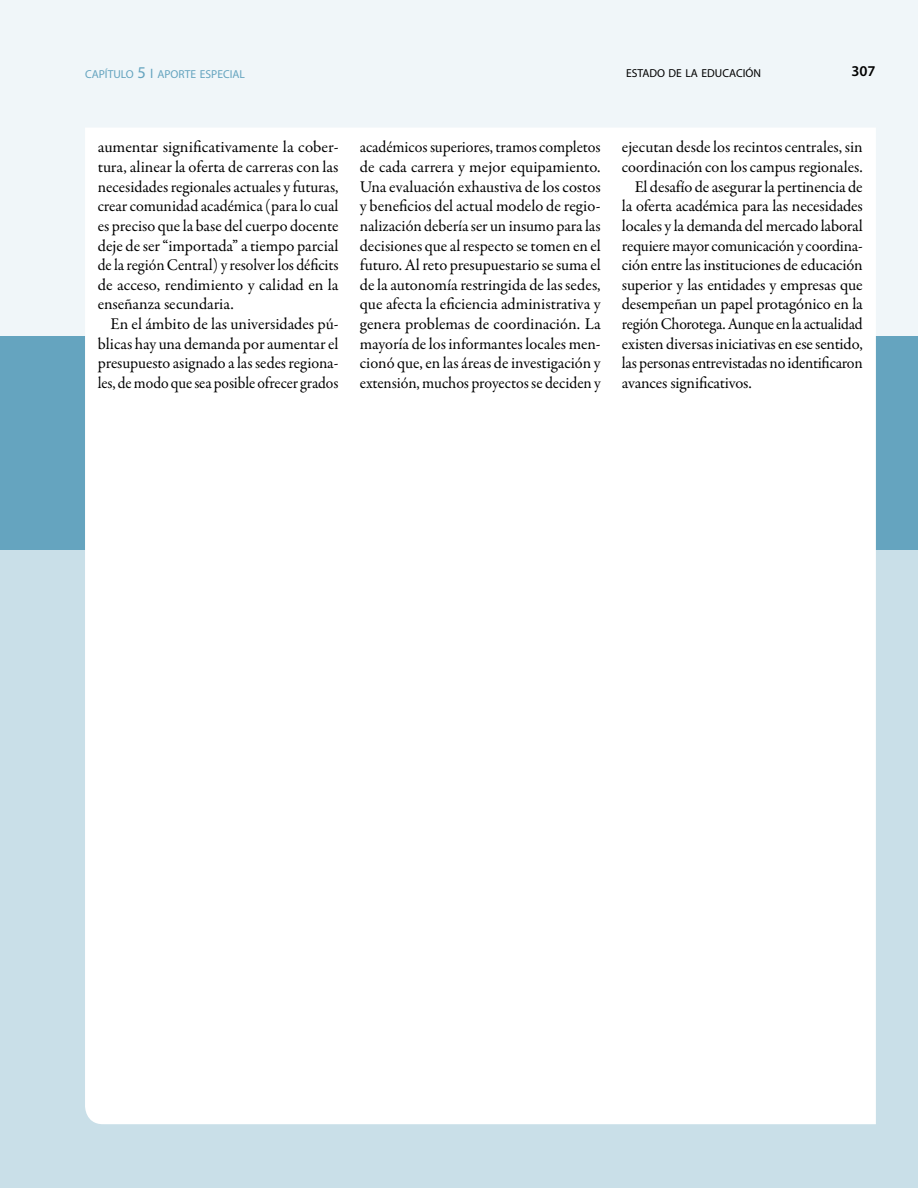
<style>
.page{position:relative;width:918px;height:1188px;background:#fff}
.page>*{position:absolute;margin:0;border:0;box-sizing:border-box;transform-origin:0 0}
.t1{font:16.5px/19.6px "Garamond Premr Pro";letter-spacing:-.01em;color:#000;text-align:justify}
.t2{font:16.5px "Garamond Premr Pro";letter-spacing:-.01em;color:#000;scale:.95 1}
.t3{font:600 15px "Myriad Pro";color:#000}
.t4{font:11.55px "Myriad Pro";color:#65a4bf}
.t5{font:11.55px "Myriad Pro";color:#000}
.s1{font-size:16.5px}
.s2{font-size:13.65px}
</style>
<div class="page">
<div style="left:0;top:0;width:918px;height:343px;background:#f0f6f9"></div>
<div style="left:0;top:550px;width:918px;height:638px;background:#c9dfe8"></div>
<div style="left:0;top:337px;width:918px;height:213px;background:#65a4bf"></div>
<div style="left:85px;top:128px;width:791px;height:996px;background:#fff"></div>
<p class="t4" style="left:85px;top:67px;width:161px">CAPÍTULO <span class="s1">5</span> <span class="s2">I</span> APORTE ESPECIAL</p>
<p class="t5" style="left:626px;top:66px;width:136px">ESTADO DE LA EDUCACIÓN</p>
<p class="t3" style="left:851px;top:61px;width:26px">307</p>
<p class="t1" style="left:98px;top:138px;width:242px">aumentar significativamente la cober&shy;tura, alinear la oferta de carreras con las necesidades regionales actuales y futuras, crear comunidad académica (para lo cual es preciso que la base del cuerpo docente deje de ser “importada” a tiempo parcial de la región Central) y resolver los déficits de acceso, rendimiento y calidad en la enseñanza secundaria.</p>
<p class="t1" style="left:98px;top:315px;width:242px;text-indent:13px">En el ámbito de las universidades pú&shy;blicas hay una demanda por aumentar el presupuesto asignado a las sedes regiona&shy;les, de modo que sea posible ofrecer grados</p>
<p class="t1" style="left:360px;top:138px;width:242px">académicos superiores, tramos completos de cada carrera y mejor equipamiento.<br>Una evaluación exhaustiva de los costos y beneficios del actual modelo de regio&shy;nalización debería ser un insumo para las decisiones que al respecto se tomen en el futuro. Al reto presupuestario se suma el de la autonomía restringida de las sedes, que afecta la eficiencia administrativa y genera problemas de coordinación. La mayoría de los informantes locales men&shy;cionó que, en las áreas de investigación y extensión, muchos proyectos se deciden y</p>
<p class="t1" style="left:622px;top:138px;width:242px">ejecutan desde los recintos centrales, sin</p>
<p class="t1" style="left:622px;top:157px;width:242px">coordinación con los campus regionales.</p>
<p class="t1" style="left:635px;top:177px;width:230px">El desafío de asegurar la pertinencia de</p>
<p class="t1" style="left:622px;top:197px;width:242px">la oferta académica para las necesidades</p>
<p class="t1" style="left:622px;top:216px;width:242px">locales y la demanda del mercado laboral</p>
<p class="t1" style="left:622px;top:236px;width:242px">requiere mayor comunicación y coordina-</p>
<p class="t1" style="left:622px;top:256px;width:242px">ción entre las instituciones de educación</p>
<p class="t1" style="left:622px;top:275px;width:242px">superior y las entidades y empresas que</p>
<p class="t1" style="left:622px;top:295px;width:242px">desempeñan un papel protagónico en la</p>
<p class="t2" style="left:622px;top:314px;width:255px">región Chorotega. Aunque en la actualidad</p>
<p class="t1" style="left:622px;top:334px;width:242px">existen diversas iniciativas en ese sentido,</p>
<p class="t1" style="left:622px;top:354px;width:242px">las personas entrevistadas no identificaron</p>
<p class="t1" style="left:622px;top:373px;width:132px">avances significativos.</p>
</div>
